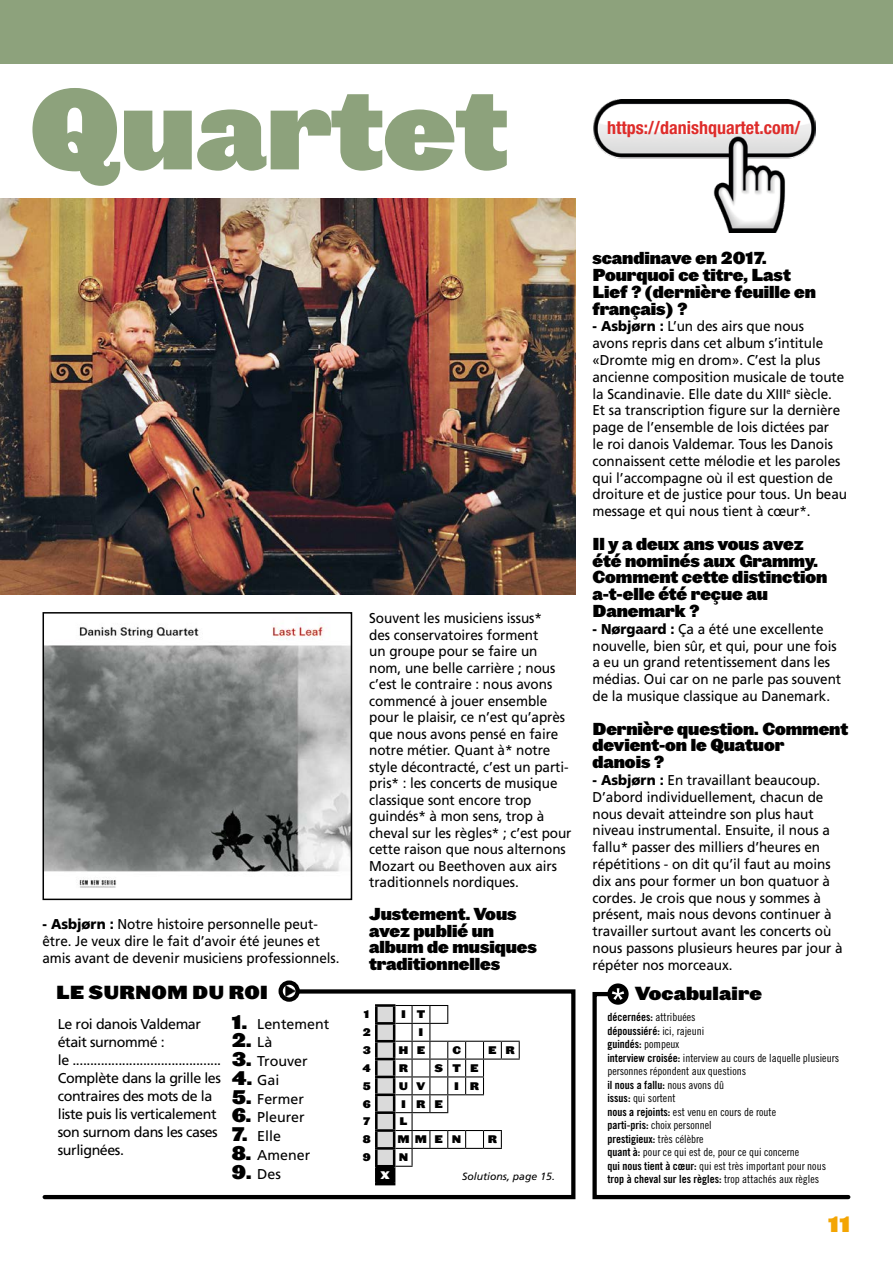
<style>
.page{position:relative;width:893px;height:1263px;background:#fff}
.page>*{position:absolute;margin:0;border:0;box-sizing:border-box;transform-origin:0 0}
.t1{font:108px "Leviathan HTF Black";color:#8da27c}
.t2{font:21px "Leviathan HTF Black";color:#f3a503}
.t3{font:18.75px "Leviathan HTF Black";color:#000}
.t4{font:700 condensed 18px "Helvetica Neue LT Pro";color:#de2c2a}
.t5{font:18px "Leviathan HTF Black";color:#000}
.t6{font:16.5px/16.8px "Leviathan HTF Black";letter-spacing:-.005em;color:#000;scale:.95 1}
.t7{font:14.25px/16.8px "Frutiger";letter-spacing:-.005em;color:#000;scale:.95 1}
.t8{font:14.25px/18px "Frutiger";letter-spacing:-.03em;color:#000}
.t9{font:14.25px "Frutiger";letter-spacing:-.005em;color:#000}
.t10{font:11.25px/13.5px "Trade Gothic Cond Eighteen";color:#000}
.t11{font:11.25px/13.5px "Trade Gothic Bold Cond Twenty";color:#000}
.t12{font:10.5px "Leviathan HTF Black";letter-spacing:.865em;color:#000}
.t13{font:italic 10.5px "Frutiger";color:#000}
.t14{font:10.5px "Leviathan HTF Black";color:#fff}
.s1{font-weight:900}
.s2{font-family:"Trade Gothic Cond Eighteen"}
.s3{font-family:"Trade Gothic Bold Cond Twenty"}
.s4{font-family:"Leviathan HTF Black";font-size:18.75px}
.s5{font-family:"Frutiger";font-size:14.25px}
</style>
<div class="page">
<svg style="left:592px;top:990px;width:259px;height:210px"></svg>
<svg style="left:607px;top:983px;width:22px;height:22px"></svg>
<svg style="left:612px;top:988px;width:12px;height:12px"></svg>
<svg style="left:42px;top:987px;width:534px;height:213px"></svg>
<img style="left:281px;top:982px;width:17px;height:17px;border-radius:9px">
<div style="left:279px;top:980px;width:21px;height:22px;border:4px solid #000;border-radius:50%"></div>
<div style="left:0;top:0;width:893px;height:64px;background:#8da27c"></div>
<img style="left:593px;top:100px;width:223px;height:132px">
<img style="left:0;top:198px;width:575px;height:396px">
<img style="left:46px;top:625px;width:303px;height:263px">
<div style="left:43px;top:612px;width:309px;height:288px;border:2px solid #000"></div>
<hr style="left:375px;top:1004px;width:20px;height:3px;background:#000">
<hr style="left:375px;top:1007px;width:3px;height:15px;background:#000">
<hr style="left:375px;top:1022px;width:20px;height:3px;background:#000">
<hr style="left:375px;top:1025px;width:3px;height:15px;background:#000">
<hr style="left:375px;top:1040px;width:20px;height:2px;background:#000">
<hr style="left:375px;top:1042px;width:3px;height:16px;background:#000">
<hr style="left:375px;top:1058px;width:20px;height:2px;background:#000">
<hr style="left:375px;top:1060px;width:3px;height:16px;background:#000">
<hr style="left:375px;top:1076px;width:20px;height:2px;background:#000">
<hr style="left:375px;top:1078px;width:3px;height:15px;background:#000">
<hr style="left:375px;top:1093px;width:20px;height:3px;background:#000">
<hr style="left:375px;top:1096px;width:3px;height:15px;background:#000">
<hr style="left:375px;top:1111px;width:20px;height:3px;background:#000">
<hr style="left:375px;top:1114px;width:3px;height:15px;background:#000">
<hr style="left:375px;top:1129px;width:20px;height:3px;background:#000">
<hr style="left:375px;top:1132px;width:3px;height:15px;background:#000">
<hr style="left:375px;top:1147px;width:20px;height:3px;background:#000">
<hr style="left:375px;top:1150px;width:3px;height:15px;background:#000">
<hr style="left:375px;top:1165px;width:20px;height:2px;background:#000">
<hr style="left:375px;top:1167px;width:3px;height:16px;background:#000">
<hr style="left:375px;top:1183px;width:20px;height:2px;background:#000">
<svg style="left:376px;top:1005px;width:144px;height:178px"></svg>
<h1 class="t1" style="left:29px;top:59px;width:480px">Quartet</h1>
<p class="t4" style="left:607px;top:117px;width:195px">https://danishquartet.com/</p>
<p class="t7" style="left:43px;top:916px;width:314px"><span class="s1">- Asbjørn :</span> Notre histoire personnelle peut&shy;être. Je veux dire le fait d’avoir été jeunes et amis avant de devenir musiciens professionnels.</p>
<p class="t7" style="left:369px;top:610px;width:214px">Souvent les musiciens issus*<br>des conservatoires forment<br>un groupe pour se faire un nom, une belle carrière ; nous c’est le contraire : nous avons commencé à jouer ensemble pour le plaisir, ce n’est qu’après que nous avons pensé en faire notre métier. Quant à* notre style décontracté, c’est un parti&shy;pris* : les concerts de musique classique sont encore trop guindés* à mon sens, trop à cheval sur les règles* ; c’est pour cette raison que nous alternons<br>Mozart ou Beethoven aux airs traditionnels nordiques.</p>
<p class="t6" style="left:369px;top:906px;width:178px">Justement. Vous avez publié un album de musiques traditionnelles</p>
<p class="t6" style="left:592px;top:250px;width:237px">scandinave en 2017.<br>Pourquoi ce titre, Last<br>Lief ? (dernière feuille en français) ?</p>
<p class="t7" style="left:592px;top:318px;width:269px"><span class="s1">- Asbjørn :</span> L’un des airs que nous<br>avons repris dans cet album s’intitule «Dromte mig en drom». C’est la plus ancienne composition musicale de toute la Scandinavie. Elle date du XIII<sup>e</sup> siècle.<br>Et sa transcription figure sur la dernière page de l’ensemble de lois dictées par<br>le roi danois Valdemar. Tous les Danois connaissent cette mélodie et les paroles qui l’accompagne où il est question de droiture et de justice pour tous. Un beau message et qui nous tient à cœur*.</p>
<p class="t6" style="left:592px;top:535px;width:249px">Il y a deux ans vous avez été nominés aux Grammy.<br>Comment cette distinction a-t-elle été reçue au<br>Danemark ?</p>
<p class="t7" style="left:592px;top:620px;width:263px"><span class="s1">- Nørgaard :</span> Ça a été une excellente nouvelle, bien sûr, et qui, pour une fois a eu un grand retentissement dans les médias. Oui car on ne parle pas souvent de la musique classique au Danemark.</p>
<p class="t6" style="left:592px;top:720px;width:271px">Dernière question. Comment devient-on le Quatuor<br>danois ?</p>
<p class="t7" style="left:592px;top:771px;width:265px"><span class="s1">- Asbjørn :</span> En travaillant beaucoup.<br>D’abord individuellement, chacun de nous devait atteindre son plus haut niveau instrumental. Ensuite, il nous a fallu* passer des milliers d’heures en répétitions - on dit qu’il faut au moins dix ans pour former un bon quatuor à cordes. Je crois que nous y sommes à présent, mais nous devons continuer à travailler surtout avant les concerts où nous passons plusieurs heures par jour à répéter nos morceaux.</p>
<p class="t5" style="left:56px;top:980px;width:214px">LE SURNOM DU ROI</p>
<p class="t5" style="left:635px;top:982px;width:128px">Vocabulaire</p>
<p class="t8" style="left:58px;top:1015px;width:165px">Le roi danois Valdemar était surnommé :<br>le ..........................................<br>Complète dans la grille les contraires des mots de la liste puis lis verticalement son surnom dans les cases surlignées.</p>
<p class="t13" style="left:462px;top:1170px;width:94px">Solutions, page 15.</p>
<p class="t12" style="left:364px;top:1007px;width:7px">1</p>
<p class="t12" style="left:401px;top:1007px;width:26px">I T</p>
<p class="t12" style="left:363px;top:1025px;width:10px">2</p>
<p class="t12" style="left:419px;top:1025px;width:6px">I</p>
<p class="t12" style="left:363px;top:1043px;width:9px">3</p>
<p class="t12" style="left:398px;top:1043px;width:28px">H E</p>
<p class="t12" style="left:452px;top:1043px;width:10px">C</p>
<p class="t12" style="left:488px;top:1043px;width:28px">E R</p>
<p class="t12" style="left:363px;top:1061px;width:10px">4</p>
<p class="t12" style="left:399px;top:1061px;width:11px">R</p>
<p class="t12" style="left:434px;top:1061px;width:46px">STE</p>
<p class="t12" style="left:363px;top:1079px;width:10px">5</p>
<p class="t12" style="left:399px;top:1079px;width:28px">U V</p>
<p class="t12" style="left:454px;top:1079px;width:26px">I R</p>
<p class="t12" style="left:363px;top:1097px;width:9px">6</p>
<p class="t12" style="left:401px;top:1097px;width:44px">IRE</p>
<p class="t12" style="left:363px;top:1115px;width:9px">7</p>
<p class="t12" style="left:400px;top:1115px;width:9px">L</p>
<p class="t12" style="left:363px;top:1132px;width:9px">8</p>
<p class="t12" style="left:397px;top:1132px;width:66px">MME N</p>
<p class="t12" style="left:488px;top:1132px;width:11px">R</p>
<p class="t12" style="left:363px;top:1150px;width:10px">9</p>
<p class="t12" style="left:399px;top:1150px;width:11px">N</p>
<p class="t14" style="left:381px;top:1168px;width:11px">X</p>
<p class="t11" style="left:607px;top:1010px;width:98px">décernées: <span class="s2">attribuées </span>dépoussiéré: <span class="s2">ici, rajeuni </span>guindés: <span class="s2">pompeux</span></p>
<p class="t10" style="left:607px;top:1051px;width:233px"><span class="s3">interview croisée:</span> interview au cours de laquelle plusieurs personnes répondent aux questions</p>
<p class="t11" style="left:607px;top:1078px;width:118px">il nous a fallu: <span class="s2">nous avons dû</span></p>
<p class="t10" style="left:607px;top:1091px;width:170px"><span class="s3">issus:</span> qui sortent<br><span class="s3">nous a rejoints:</span> est venu en cours de route <span class="s3">parti-pris:</span> choix personnel</p>
<p class="t11" style="left:607px;top:1132px;width:98px">prestigieux: <span class="s2">très célèbre</span></p>
<p class="t10" style="left:607px;top:1145px;width:220px"><span class="s3">quant à:</span> pour ce qui est de, pour ce qui concerne<br><span class="s3">qui nous tient à cœur:</span> qui est très important pour nous</p>
<p class="t11" style="left:607px;top:1172px;width:213px">trop à cheval sur les règles: <span class="s2">trop attachés aux règles</span></p>
<p class="t9" style="left:232px;top:1015px;width:99px"><span class="s4">1.</span> Lentement</p>
<h3 class="t3" style="left:232px;top:1028px;width:42px">2. <span class="s5">Là</span></h3>
<p class="t9" style="left:232px;top:1053px;width:77px"><span class="s4">3.</span> Trouver</p>
<p class="t9" style="left:232px;top:1071px;width:49px"><span class="s4">4.</span> Gai</p>
<p class="t9" style="left:232px;top:1090px;width:74px"><span class="s4">5.</span> Fermer</p>
<p class="t9" style="left:232px;top:1109px;width:75px"><span class="s4">6.</span> Pleurer</p>
<p class="t9" style="left:232px;top:1128px;width:51px"><span class="s4">7.</span> Elle</p>
<p class="t9" style="left:232px;top:1146px;width:80px"><span class="s4">8.</span> Amener</p>
<p class="t9" style="left:232px;top:1165px;width:51px"><span class="s4">9.</span> Des</p>
<h2 class="t2" style="left:828px;top:1210px;width:24px">11</h2>
</div>
